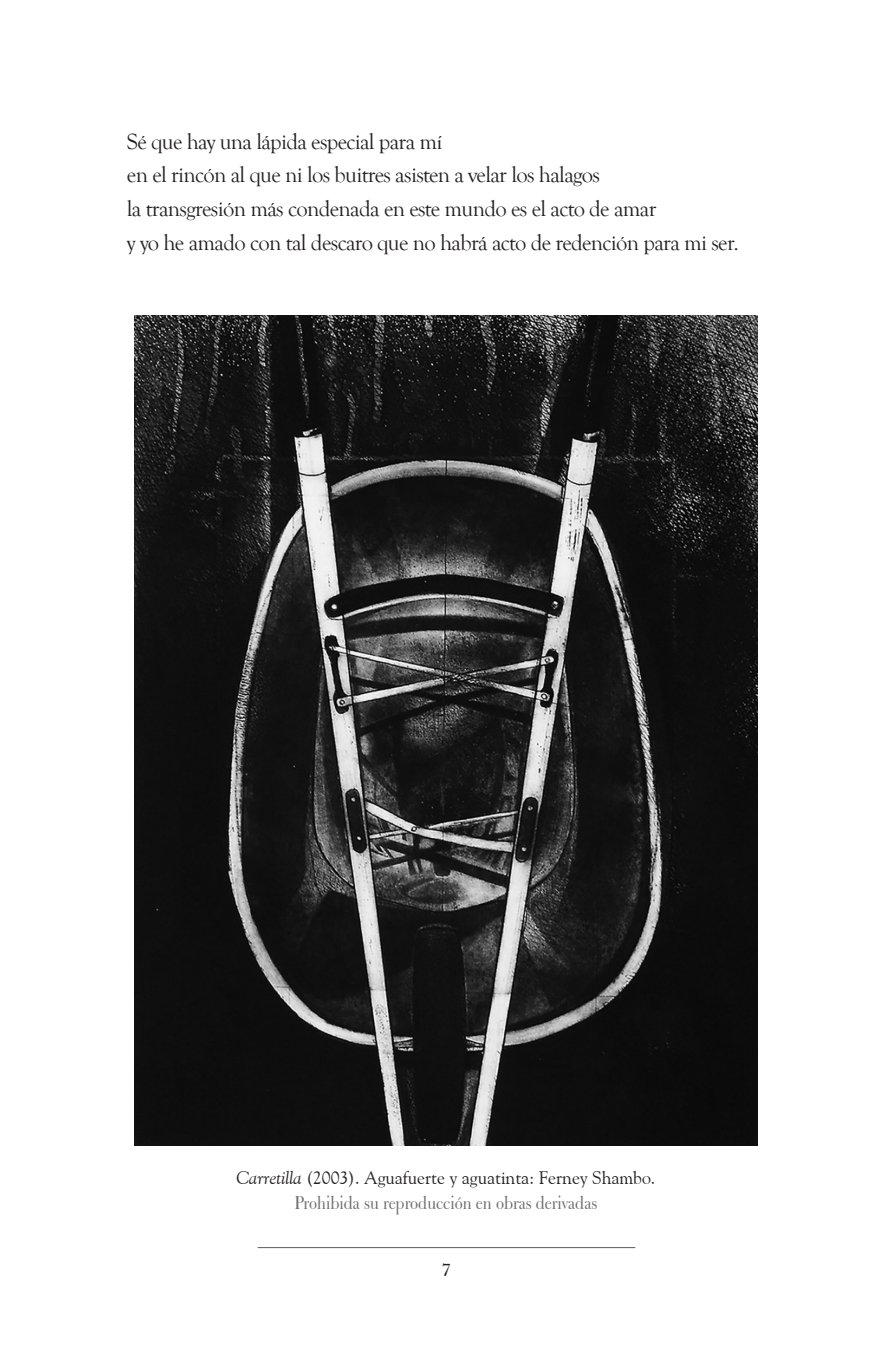
<style>
.page{position:relative;width:893px;height:1372px;background:#fff}
.page>*{position:absolute;margin:0;border:0;box-sizing:border-box;transform-origin:0 0}
.CUERPO_DE_TEXTO{font:22.5px "Goudy Old Style T";letter-spacing:-.03em;color:#231f20}
.Notas_y_Bibliografia{font:18px "Goudy Old Style BT";color:#231f20}
.Ilustrador{font:18px "Bulmer BT";color:#6c6d70;scale:.96 1}
.t1{font:18px "Bulmer BT";color:#231f20}
.s1{font-style:italic}
</style>
<div class="page">
<hr style="left:258px;top:1246px;width:377px;height:1px;background:#6c6d70">
<img style="left:135px;top:316px;width:622px;height:829px">
<p class="CUERPO_DE_TEXTO" style="left:127px;top:129px;width:317px">Sé que hay una lápida especial para mí</p>
<p class="CUERPO_DE_TEXTO" style="left:127px;top:163px;width:475px">en el rincón al que ni los buitres asisten a velar los halagos</p>
<p class="CUERPO_DE_TEXTO" style="left:127px;top:196px;width:531px">la transgresión más condenada en este mundo es el acto de amar</p>
<p class="CUERPO_DE_TEXTO" style="left:127px;top:230px;width:613px">y yo he amado con tal descaro que no habrá acto de redención para mi ser.</p>
<p class="Notas_y_Bibliografia" style="left:236px;top:1166px;width:420px"><span class="s1">Carretilla</span> (2003). Aguafuerte y aguatinta: Ferney Shambo.</p>
<p class="Ilustrador" style="left:294px;top:1191px;width:317px">Prohibida su reproducción en obras derivadas</p>
<p class="t1" style="left:442px;top:1258px;width:10px">7</p>
</div>
